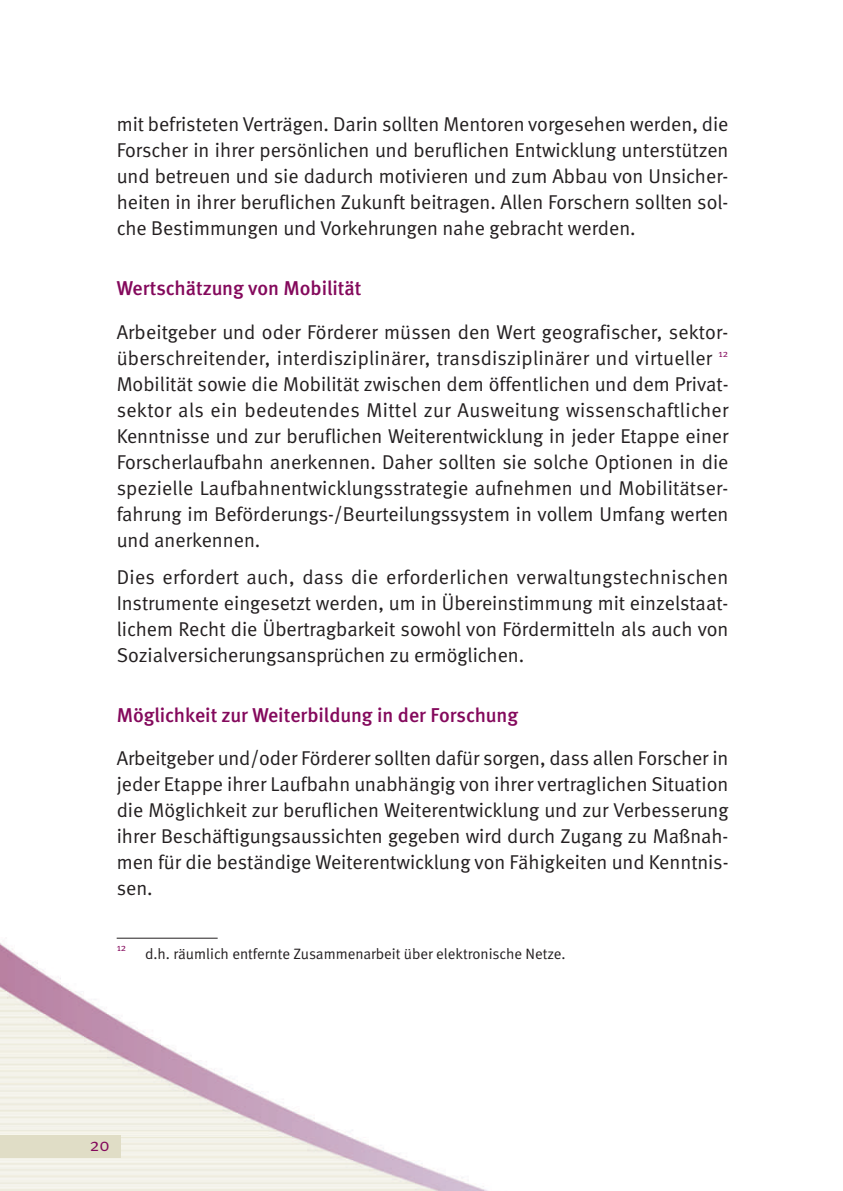
<style>
.page{position:relative;width:843px;height:1191px;background:#fff}
.page>*{position:absolute;margin:0;border:0;box-sizing:border-box;transform-origin:0 0}
.t1{font:20px/26px "Meta Normal";color:#231f20;text-align:justify}
.t2{font:500 20px "Meta";color:#84095c}
.t3{font:18px "Meta Normal";color:#84095c}
.t4{font:15px "Meta Normal";color:#231f20}
.t5{font:10px "Meta Normal";color:#84095c}
</style>
<div class="page">
<svg style="left:0;top:937px;width:488px;height:254px"></svg>
<p class="t1" style="left:117px;top:113px;width:613px">mit befristeten Verträgen. Darin sollten Mentoren vorgesehen werden, die Forscher in ihrer persönlichen und beruflichen Entwicklung unterstützen und betreuen und sie dadurch motivieren und zum Abbau von Unsicher&shy;heiten in ihrer beruflichen Zukunft beitragen. Allen Forschern sollten sol&shy;che Bestimmungen und Vorkehrungen nahe gebracht werden.</p>
<p class="t2" style="left:117px;top:280px;width:246px">Wertschätzung von Mobilität</p>
<p class="t1" style="left:117px;top:320px;width:613px">Arbeitgeber und oder Förderer müssen den Wert geografischer, sektor&shy;überschreitender, interdisziplinärer, transdisziplinärer und virtueller <sup>12<br></sup>Mobilität sowie die Mobilität zwischen dem öffentlichen und dem Privat&shy;sektor als ein bedeutendes Mittel zur Ausweitung wissenschaftlicher Kenntnisse und zur beruflichen Weiterentwicklung in jeder Etappe einer Forscherlaufbahn anerkennen. Daher sollten sie solche Optionen in die spezielle Laufbahnentwicklungsstrategie aufnehmen und Mobilitätser&shy;fahrung im Beförderungs-/Beurteilungssystem in vollem Umfang werten und anerkennen.</p>
<p class="t1" style="left:117px;top:565px;width:613px">Dies erfordert auch, dass die erforderlichen verwaltungstechnischen Instrumente eingesetzt werden, um in Übereinstimmung mit einzelstaat&shy;lichem Recht die Übertragbarkeit sowohl von Fördermitteln als auch von Sozialversicherungsansprüchen zu ermöglichen.</p>
<p class="t2" style="left:117px;top:707px;width:403px">Möglichkeit zur Weiterbildung in der Forschung</p>
<p class="t1" style="left:117px;top:746px;width:613px">Arbeitgeber und/oder Förderer sollten dafür sorgen, dass allen Forscher in jeder Etappe ihrer Laufbahn unabhängig von ihrer vertraglichen Situation die Möglichkeit zur beruflichen Weiterentwicklung und zur Verbesserung ihrer Beschäftigungsaussichten gegeben wird durch Zugang zu Maßnah&shy;men für die beständige Weiterentwicklung von Fähigkeiten und Kenntnis&shy;sen.</p>
<p class="t5" style="left:117px;top:944px;width:11px">12</p>
<p class="t4" style="left:145px;top:948px;width:422px">d.h. räumlich entfernte Zusammenarbeit über elektronische Netze.</p>
<p class="t3" style="left:90px;top:1138px;width:21px">20</p>
</div>
